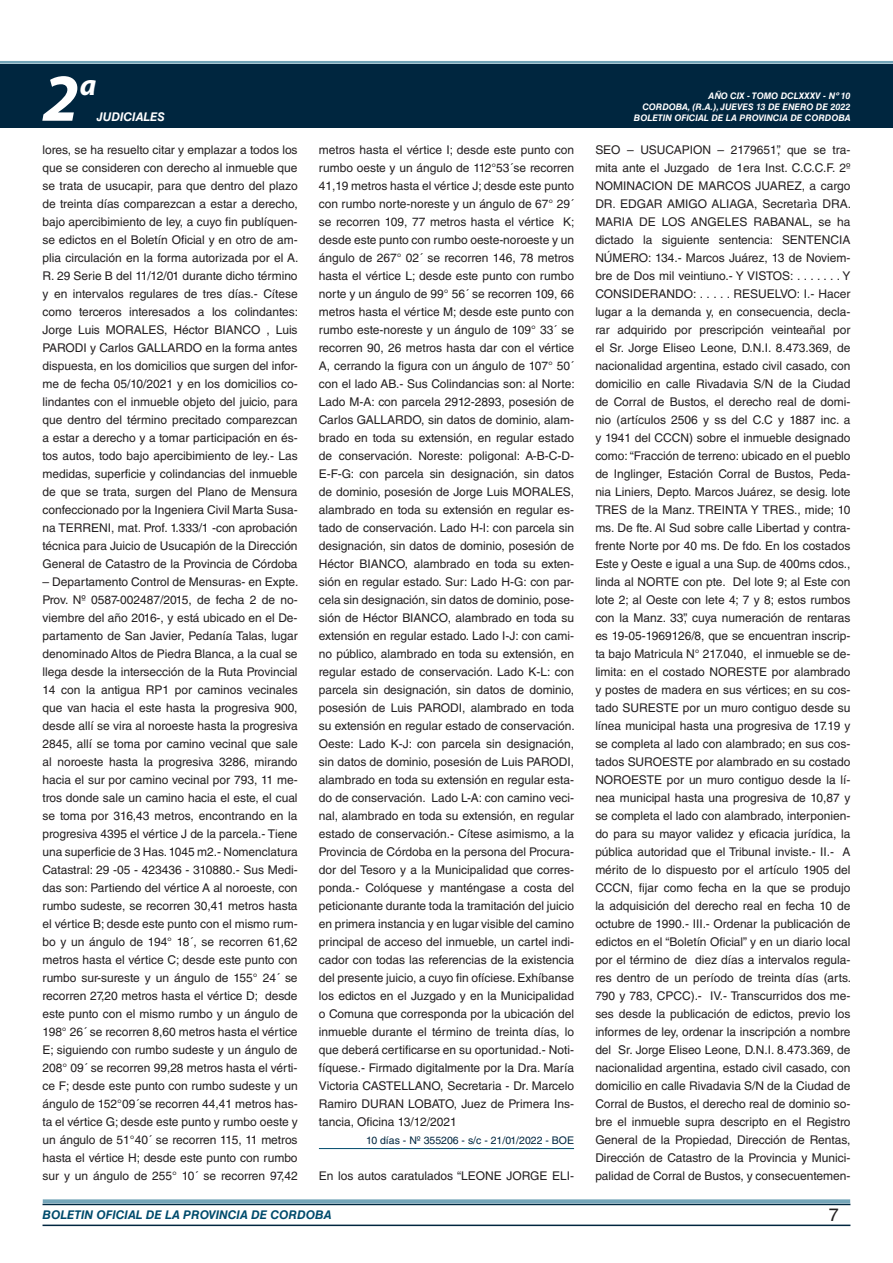
<style>
.page{position:relative;width:893px;height:1263px;background:#fff}
.page>*{position:absolute;margin:0;border:0;box-sizing:border-box;transform-origin:0 0}
.t1{font:italic 700 67.5px "Myriad Pro";color:#fff}
.t2{font:italic 700 30px "Myriad Pro";color:#fff}
.t3{font:18px "Helvetica LT Std";color:#231f20}
.t4{font:12px/18px "Helvetica LT Std";color:#231f20;text-align:justify}
.t5{font:italic 700 12px "Helvetica LT Std";color:#004b6c}
.t6{font:italic 700 12px "Helvetica LT Std";color:#fff}
.t7{font:10.5px "Helvetica LT Std";color:#00263f}
.t8{font:italic 700 9px/10.8px "Helvetica LT Std";color:#fff;text-align:right}
</style>
<div class="page">
<div style="left:0;top:61px;width:893px;height:6px;background:#fff;opacity:.75"></div>
<div style="left:0;top:64px;width:893px;height:64px;background:#00263f"></div>
<hr style="left:43px;top:1224px;width:807px;height:2px;background:#00263f">
<div style="left:42px;top:1198px;width:809px;height:8px;background:#fff;opacity:.75"></div>
<hr style="left:319px;top:1148px;width:255px;height:1px;background:#004b6c">
<h1 class="t1" style="left:43px;top:54px;width:38px">2</h1>
<h2 class="t2" style="left:80px;top:66px;width:18px">a</h2>
<p class="t8" style="left:642px;top:91px;width:210px">AÑO CIX - TOMO DCLXXXV - Nº 10<br>CORDOBA, (R.A.), JUEVES 13 DE ENERO DE 2022</p>
<p class="t6" style="left:97px;top:110px;width:70px">JUDICIALES</p>
<p class="t8" style="left:634px;top:112px;width:218px">BOLETIN OFICIAL DE LA PROVINCIA DE CORDOBA</p>
<p class="t4" style="left:43px;top:141px;width:257px">lores, se ha resuelto citar y emplazar a todos los que se consideren con derecho al inmueble que se trata de usucapir, para que dentro del plazo de treinta días comparezcan a estar a derecho, bajo apercibimiento de ley, a cuyo fin publíquen&shy;se edictos en el Boletín Oficial y en otro de am&shy;plia circulación en la forma autorizada por el A.<br>R. 29 Serie B del 11/12/01 durante dicho término y en intervalos regulares de tres días.- Cítese como terceros interesados a los colindantes:<br>Jorge Luis MORALES, Héctor BIANCO , Luis PARODI y Carlos GALLARDO en la forma antes dispuesta, en los domicilios que surgen del infor&shy;me de fecha 05/10/2021 y en los domicilios co&shy;lindantes con el inmueble objeto del juicio, para que dentro del término precitado comparezcan a estar a derecho y a tomar participación en és&shy;tos autos, todo bajo apercibimiento de ley.- Las medidas, superficie y colindancias del inmueble de que se trata, surgen del Plano de Mensura confeccionado por la Ingeniera Civil Marta Susa&shy;na TERRENI, mat. Prof. 1.333/1 -con aprobación técnica para Juicio de Usucapión de la Dirección General de Catastro de la Provincia de Córdoba</p>
<p class="t4" style="left:43px;top:573px;width:257px">– Departamento Control de Mensuras- en Expte.<br>Prov. Nº 0587-002487/2015, de fecha 2 de no&shy;viembre del año 2016-, y está ubicado en el De&shy;partamento de San Javier, Pedanía Talas, lugar denominado Altos de Piedra Blanca, a la cual se llega desde la intersección de la Ruta Provincial 14 con la antigua RP1 por caminos vecinales que van hacia el este hasta la progresiva 900, desde allí se vira al noroeste hasta la progresiva 2845, allí se toma por camino vecinal que sale al noroeste hasta la progresiva 3286, mirando hacia el sur por camino vecinal por 793, 11 me&shy;tros donde sale un camino hacia el este, el cual se toma por 316,43 metros, encontrando en la progresiva 4395 el vértice J de la parcela.- Tiene una superficie de 3 Has. 1045 m2.- Nomenclatura Catastral: 29 -05 - 423436 - 310880.- Sus Medi&shy;das son: Partiendo del vértice A al noroeste, con rumbo sudeste, se recorren 30,41 metros hasta el vértice B; desde este punto con el mismo rum&shy;bo y un ángulo de 194° 18´, se recorren 61,62 metros hasta el vértice C; desde este punto con rumbo sur-sureste y un ángulo de 155° 24´ se recorren 27,20 metros hasta el vértice D; desde este punto con el mismo rumbo y un ángulo de 198° 26´ se recorren 8,60 metros hasta el vértice E; siguiendo con rumbo sudeste y un ángulo de 208° 09´ se recorren 99,28 metros hasta el vérti&shy;ce F; desde este punto con rumbo sudeste y un ángulo de 152°09´se recorren 44,41 metros has&shy;ta el vértice G; desde este punto y rumbo oeste y un ángulo de 51°40´ se recorren 115, 11 metros hasta el vértice H; desde este punto con rumbo sur y un ángulo de 255° 10´ se recorren 97,42</p>
<p class="t4" style="left:319px;top:141px;width:257px">metros hasta el vértice I; desde este punto con rumbo oeste y un ángulo de 112°53´se recorren 41,19 metros hasta el vértice J; desde este punto con rumbo norte-noreste y un ángulo de 67° 29´ se recorren 109, 77 metros hasta el vértice K; desde este punto con rumbo oeste-noroeste y un ángulo de 267° 02´ se recorren 146, 78 metros hasta el vértice L; desde este punto con rumbo norte y un ángulo de 99° 56´ se recorren 109, 66 metros hasta el vértice M; desde este punto con rumbo este-noreste y un ángulo de 109° 33´ se recorren 90, 26 metros hasta dar con el vértice A, cerrando la figura con un ángulo de 107° 50´ con el lado AB.- Sus Colindancias son: al Norte:<br>Lado M-A: con parcela 2912-2893, posesión de Carlos GALLARDO, sin datos de dominio, alam&shy;brado en toda su extensión, en regular estado de conservación. Noreste: poligonal: A-B-C-D-E-F-G: con parcela sin designación, sin datos de dominio, posesión de Jorge Luis MORALES, alambrado en toda su extensión en regular es&shy;tado de conservación. Lado H-I: con parcela sin designación, sin datos de dominio, posesión de Héctor BIANCO, alambrado en toda su exten&shy;sión en regular estado. Sur: Lado H-G: con par&shy;cela sin designación, sin datos de dominio, pose&shy;sión de Héctor BIANCO, alambrado en toda su extensión en regular estado. Lado I-J: con cami&shy;no público, alambrado en toda su extensión, en regular estado de conservación. Lado K-L: con parcela sin designación, sin datos de dominio, posesión de Luis PARODI, alambrado en toda su extensión en regular estado de conservación.<br>Oeste: Lado K-J: con parcela sin designación, sin datos de dominio, posesión de Luis PARODI, alambrado en toda su extensión en regular esta&shy;do de conservación. Lado L-A: con camino veci&shy;nal, alambrado en toda su extensión, en regular estado de conservación.- Cítese asimismo, a la Provincia de Córdoba en la persona del Procura&shy;dor del Tesoro y a la Municipalidad que corres&shy;ponda.- Colóquese y manténgase a costa del peticionante durante toda la tramitación del juicio en primera instancia y en lugar visible del camino principal de acceso del inmueble, un cartel indi&shy;cador con todas las referencias de la existencia del presente juicio, a cuyo fin ofíciese. Exhíbanse los edictos en el Juzgado y en la Municipalidad o Comuna que corresponda por la ubicación del inmueble durante el término de treinta días, lo que deberá certificarse en su oportunidad.- Noti&shy;fíquese.- Firmado digitalmente por la Dra. María Victoria CASTELLANO, Secretaria - Dr. Marcelo Ramiro DURAN LOBATO, Juez de Primera Ins&shy;tancia, Oficina 13/12/2021</p>
<p class="t7" style="left:366px;top:1134px;width:209px">10 días - Nº 355206 - s/c - 21/01/2022 - BOE</p>
<p class="t4" style="left:319px;top:1167px;width:257px">En los autos caratulados “LEONE JORGE ELI-</p>
<p class="t4" style="left:595px;top:141px;width:257px">SEO – USUCAPION – 2179651”, que se tra&shy;mita ante el Juzgado de 1era Inst. C.C.C.F. 2º NOMINACION DE MARCOS JUAREZ, a cargo DR. EDGAR AMIGO ALIAGA, Secretarìa DRA.<br>MARIA DE LOS ANGELES RABANAL, se ha dictado la siguiente sentencia: SENTENCIA NÚMERO: 134.- Marcos Juárez, 13 de Noviem&shy;bre de Dos mil veintiuno.- Y VISTOS: . . . . . . . Y CONSIDERANDO: . . . . . RESUELVO: I.- Hacer lugar a la demanda y, en consecuencia, decla&shy;rar adquirido por prescripción veinteañal por el Sr. Jorge Eliseo Leone, D.N.I. 8.473.369, de nacionalidad argentina, estado civil casado, con domicilio en calle Rivadavia S/N de la Ciudad de Corral de Bustos, el derecho real de domi&shy;nio (artículos 2506 y ss del C.C y 1887 inc. a y 1941 del CCCN) sobre el inmueble designado como: “Fracción de terreno: ubicado en el pueblo de Inglinger, Estación Corral de Bustos, Peda&shy;nia Liniers, Depto. Marcos Juárez, se desig. lote TRES de la Manz. TREINTA Y TRES., mide; 10 ms. De fte. Al Sud sobre calle Libertad y contra&shy;frente Norte por 40 ms. De fdo. En los costados Este y Oeste e igual a una Sup. de 400ms cdos., linda al NORTE con pte. Del lote 9; al Este con lote 2; al Oeste con lete 4; 7 y 8; estos rumbos con la Manz. 33”, cuya numeración de rentaras es 19-05-1969126/8, que se encuentran inscrip&shy;ta bajo Matricula N° 217.040, el inmueble se de&shy;limita: en el costado NORESTE por alambrado y postes de madera en sus vértices; en su cos&shy;tado SURESTE por un muro contiguo desde su línea municipal hasta una progresiva de 17.19 y se completa al lado con alambrado; en sus cos&shy;tados SUROESTE por alambrado en su costado NOROESTE por un muro contiguo desde la lí&shy;nea municipal hasta una progresiva de 10,87 y se completa el lado con alambrado, interponien&shy;do para su mayor validez y eficacia jurídica, la pública autoridad que el Tribunal inviste.- II.- A mérito de lo dispuesto por el artículo 1905 del CCCN, fijar como fecha en la que se produjo la adquisición del derecho real en fecha 10 de octubre de 1990.- III.- Ordenar la publicación de edictos en el “Boletín Oficial” y en un diario local por el término de diez días a intervalos regula&shy;res dentro de un período de treinta días (arts.<br>790 y 783, CPCC).- IV.- Transcurridos dos me&shy;ses desde la publicación de edictos, previo los informes de ley, ordenar la inscripción a nombre del Sr. Jorge Eliseo Leone, D.N.I. 8.473.369, de nacionalidad argentina, estado civil casado, con domicilio en calle Rivadavia S/N de la Ciudad de Corral de Bustos, el derecho real de dominio so&shy;bre el inmueble supra descripto en el Registro General de la Propiedad, Dirección de Rentas, Dirección de Catastro de la Provincia y Munici&shy;palidad de Corral de Bustos, y consecuentemen-</p>
<p class="t5" style="left:43px;top:1208px;width:290px">BOLETIN OFICIAL DE LA PROVINCIA DE CORDOBA</p>
<h3 class="t3" style="left:829px;top:1204px;width:12px">7</h3>
</div>
